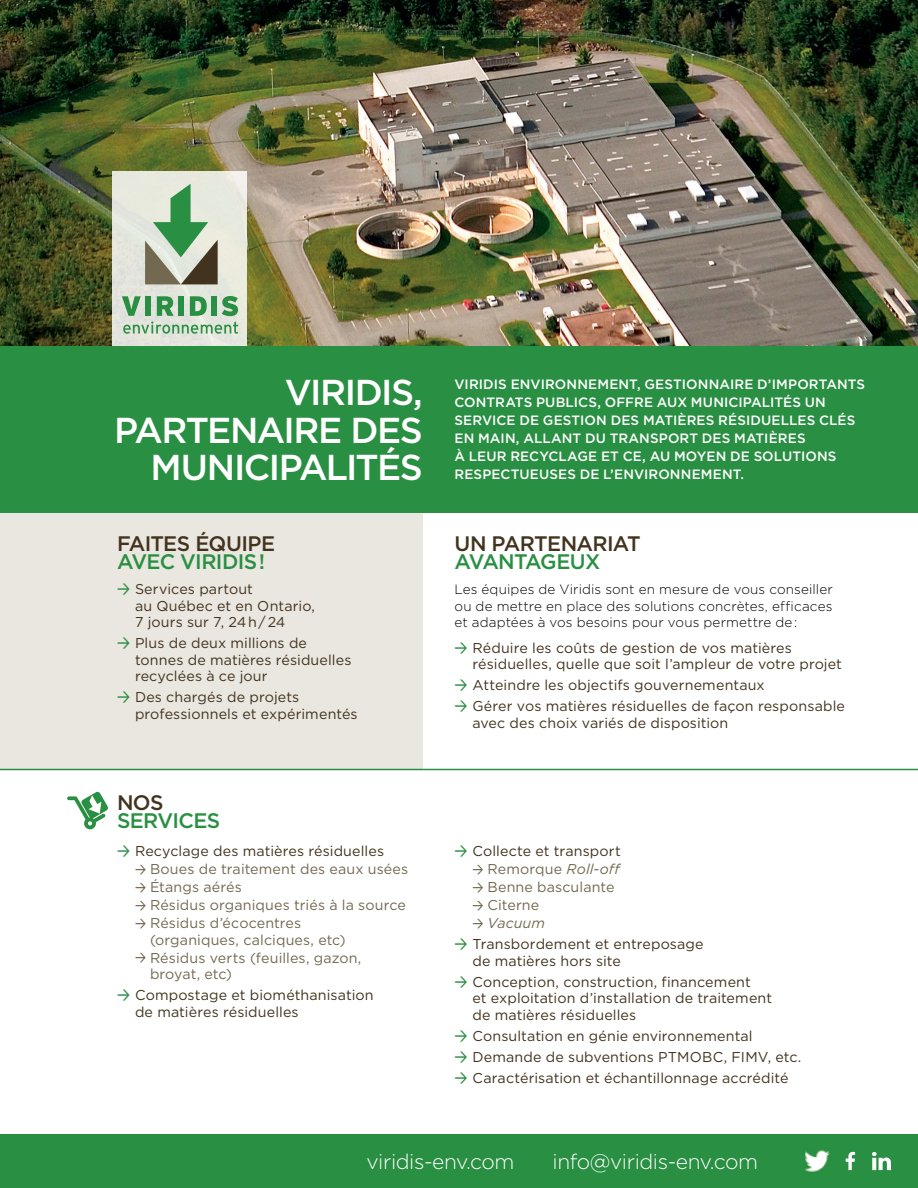
<style>
.page{position:relative;width:918px;height:1188px;background:#fff}
.page>*{position:absolute;margin:0;border:0;box-sizing:border-box;transform-origin:0 0}
.t1{font:500 36px/37.5px "Gotham";letter-spacing:-.045em;color:#fff;text-align:right}
.t2{font:300 21px "Gotham";letter-spacing:-.02em;color:#fff}
.t3{font:500 21px "Gotham";letter-spacing:-.03em;color:#298f42}
.t4{font:500 21px "Gotham";letter-spacing:-.03em;color:#42331e}
.t5{font:14.25px/16.5px "Gotham";letter-spacing:.01em;color:#42331e}
.t6{font:14.25px/18px "Gotham";letter-spacing:.01em;color:#736951}
.t7{font:500 13.5px/18px "Gotham";letter-spacing:.01em;color:#fff}
.t8{font:300 13.5px/16.5px "Gotham";letter-spacing:.01em;color:#000;text-align:justify}
.s1{font-family:"DIN";font-weight:500;color:#298f42}
.s2{color:#42331e}
.s3{font-family:"DIN";font-weight:500;font-size:12.15px}
.s4{color:#736951}
.s5{font-style:italic}
</style>
<div class="page">
<div style="left:0;top:513px;width:423px;height:257px;background:#eae6e0"></div>
<img style="left:0;top:0;width:918px;height:346px">
<div style="left:112px;top:171px;width:136px;height:175px;background:#e6e8de"></div>
<div style="left:0;top:346px;width:918px;height:167px;background:#298f42"></div>
<svg style="left:145px;top:184px;width:73px;height:100px"></svg>
<svg style="left:122px;top:296px;width:116px;height:38px"></svg>
<hr style="left:0;top:769px;width:918px;height:1px;background:#298f42">
<svg style="left:67px;top:791px;width:41px;height:38px"></svg>
<div style="left:0;top:1134px;width:918px;height:54px;background:#298f42"></div>
<svg style="left:872px;top:1152px;width:19px;height:18px"></svg>
<svg style="left:846px;top:1152px;width:9px;height:18px"></svg>
<img style="left:805px;top:1150px;width:25px;height:22px">
<h1 class="t1" style="left:114px;top:373px;width:310px">VIRIDIS,<br>PARTENAIRE DES<br>MUNICIPALITÉS</h1>
<h2 class="t4" style="left:117px;top:531px;width:160px">FAITES ÉQUIPE</h2>
<h2 class="t3" style="left:117px;top:549px;width:150px">AVEC VIRIDIS !</h2>
<p class="t5" style="left:135px;top:581px;width:182px;text-indent:-18px"><span class="s1">&gt;</span> Services partout<br>au Québec et en Ontario,<br>7 jours sur 7, 24 h / 24</p>
<p class="t5" style="left:135px;top:635px;width:218px;text-indent:-18px"><span class="s1">&gt;</span> Plus de deux millions de tonnes de matières résiduelles recyclées à ce jour</p>
<p class="t5" style="left:135px;top:689px;width:224px;text-indent:-18px"><span class="s1">&gt;</span> Des chargés de projets professionnels et expérimentés</p>
<h2 class="t4" style="left:117px;top:791px;width:48px">NOS</h2>
<h2 class="t3" style="left:117px;top:809px;width:105px">SERVICES</h2>
<p class="t6" style="left:135px;top:842px;width:275px;text-indent:-18px"><span class="s1">&gt;</span> <span class="s2">Recyclage des matières résiduelles<br></span><span class="s3">&gt;</span> Boues de traitement des eaux usées <span class="s3">&gt;</span> Étangs aérés<br><span class="s3">&gt;</span> Résidus organiques triés à la source <span class="s3">&gt;</span> Résidus d’écocentres</p>
<p class="t6" style="left:135px;top:931px;width:228px;text-align:center">(organiques, calciques, etc)<br><span class="s3">&gt;</span> Résidus verts (feuilles, gazon,</p>
<p class="t5" style="left:117px;top:964px;width:258px;line-height:21px;text-indent:33px"><span class="s4">broyat, etc)<br></span><span class="s1">&gt;</span> Compostage et biométhanisation</p>
<p class="t5" style="left:135px;top:1003px;width:165px">de matières résiduelles</p>
<p class="t7" style="left:454px;top:375px;width:412px">VIRIDIS ENVIRONNEMENT, GESTIONNAIRE D’IMPORTANTS CONTRATS PUBLICS, OFFRE AUX MUNICIPALITÉS UN SERVICE DE GESTION DES MATIÈRES RÉSIDUELLES CLÉS EN MAIN, ALLANT DU TRANSPORT DES MATIÈRES<br>À LEUR RECYCLAGE ET CE, AU MOYEN DE SOLUTIONS RESPECTUEUSES DE L’ENVIRONNEMENT.</p>
<h2 class="t4" style="left:454px;top:531px;width:188px">UN PARTENARIAT</h2>
<h2 class="t3" style="left:454px;top:549px;width:147px">AVANTAGEUX</h2>
<p class="t8" style="left:454px;top:581px;width:380px">Les équipes de Viridis sont en mesure de vous conseiller ou de mettre en place des solutions concrètes, efficaces et adaptées à vos besoins pour vous permettre de :</p>
<p class="t5" style="left:472px;top:639px;width:371px;text-indent:-18px"><span class="s1">&gt;</span> Réduire les coûts de gestion de vos matières résiduelles, quelle que soit l’ampleur de votre projet</p>
<p class="t5" style="left:454px;top:675px;width:392px;line-height:21px"><span class="s1">&gt;</span> Atteindre les objectifs gouvernementaux<br><span class="s1">&gt;</span> Gérer vos matières résiduelles de façon responsable</p>
<p class="t5" style="left:472px;top:714px;width:257px">avec des choix variés de disposition</p>
<p class="t6" style="left:472px;top:842px;width:150px;text-indent:-18px"><span class="s1">&gt;</span> <span class="s2">Collecte et transport </span><span class="s3">&gt;</span> Remorque <span class="s5">Roll-off </span><span class="s3">&gt;</span> Benne basculante <span class="s3">&gt;</span> Citerne<br><span class="s3">&gt;</span> <span class="s5">Vacuum</span></p>
<p class="t5" style="left:472px;top:936px;width:233px;text-indent:-18px"><span class="s1">&gt;</span> Transbordement et entreposage de matières hors site</p>
<p class="t5" style="left:472px;top:973px;width:301px;text-indent:-18px"><span class="s1">&gt;</span> Conception, construction, financement<br>et exploitation d’installation de traitement de matières résiduelles</p>
<p class="t5" style="left:454px;top:1025px;width:348px;line-height:21px"><span class="s1">&gt;</span> Consultation en génie environnemental<br><span class="s1">&gt;</span> Demande de subventions PTMOBC, FIMV, etc. <span class="s1">&gt;</span> Caractérisation et échantillonnage accrédité</p>
<h2 class="t2" style="left:366px;top:1151px;width:149px">viridis-env.com</h2>
<h2 class="t2" style="left:553px;top:1151px;width:207px">info@viridis-env.com</h2>
</div>
